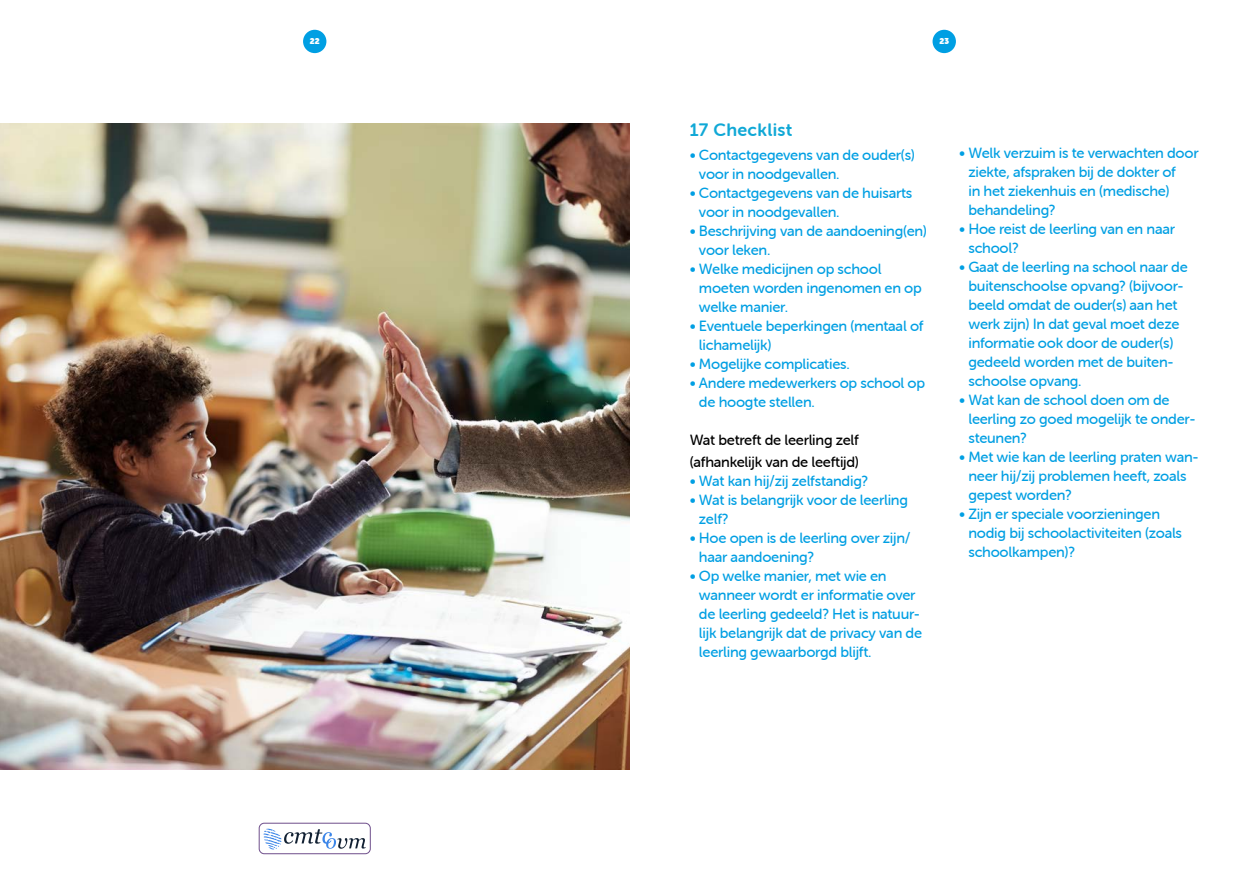
<style>
.page{position:relative;width:1259px;height:893px;background:#fff}
.page>*{position:absolute;margin:0;border:0;box-sizing:border-box;transform-origin:0 0}
.t1{font:18px "Museo Sans Rounded 700";letter-spacing:.02em;color:#10a8d6}
.t2{font:14.85px/19px "Museo Sans Rounded 500";letter-spacing:-.02em;color:#009fe3}
.t3{font:14.85px/21.6px "Museo Sans Rounded 500";letter-spacing:-.02em;color:#000}
.t4{font:8.4px "Museo Sans Rounded";color:#fff}
</style>
<div class="page">
<div style="left:303px;top:30px;width:23px;height:23px;background:#009fe3;border-radius:50%"></div>
<div style="left:932px;top:30px;width:24px;height:23px;background:#009fe3;border-radius:50%"></div>
<img style="left:0;top:123px;width:629px;height:647px">
<div style="left:259px;top:823px;width:111px;height:31px;border:1px solid #6e4e8b;border-radius:5px"></div>
<svg style="left:264px;top:828px;width:102px;height:21px"></svg>
<p class="t4" style="left:310px;top:36px;width:11px">22</p>
<p class="t4" style="left:939px;top:36px;width:11px">23</p>
<p class="t1" style="left:689px;top:120px;width:104px">17 Checklist</p>
<p class="t2" style="left:699px;top:145px;width:217px;text-indent:-9px">• Contactgegevens van de ouder(s) voor in noodgevallen.</p>
<p class="t2" style="left:699px;top:183px;width:215px;text-indent:-9px">• Contactgegevens van de huisarts voor in noodgevallen.</p>
<p class="t2" style="left:699px;top:222px;width:230px;text-indent:-9px">• Beschrijving van de aandoening(en) voor leken.</p>
<p class="t2" style="left:699px;top:260px;width:224px;text-indent:-9px">• Welke medicijnen op school moeten worden ingenomen en op welke manier.</p>
<p class="t2" style="left:699px;top:317px;width:226px;text-indent:-9px">• Eventuele beperkingen (mentaal of lichamelijk)</p>
<p class="t2" style="left:689px;top:355px;width:161px">• Mogelijke complicaties.</p>
<p class="t2" style="left:699px;top:374px;width:228px;text-indent:-9px">• Andere medewerkers op school op de hoogte stellen.</p>
<p class="t3" style="left:689px;top:429px;width:171px">Wat betreft de leerling zelf (afhankelijk van de leeftijd)</p>
<p class="t2" style="left:689px;top:471px;width:180px">• Wat kan hij/zij zelfstandig?</p>
<p class="t2" style="left:699px;top:490px;width:211px;text-indent:-9px">• Wat is belangrijk voor de leerling zelf?</p>
<p class="t2" style="left:699px;top:528px;width:213px;text-indent:-9px">• Hoe open is de leerling over zijn/ haar aandoening?</p>
<p class="t2" style="left:699px;top:566px;width:225px;text-indent:-9px">• Op welke manier, met wie en wanneer wordt er informatie over de leerling gedeeld? Het is natuur&shy;lijk belangrijk dat de privacy van de leerling gewaarborgd blijft.</p>
<p class="t2" style="left:968px;top:143px;width:232px;text-indent:-9px">• Welk verzuim is te verwachten door ziekte, afspraken bij de dokter of<br>in het ziekenhuis en (medische) behandeling?</p>
<p class="t2" style="left:968px;top:219px;width:208px;text-indent:-9px">• Hoe reist de leerling van en naar school?</p>
<p class="t2" style="left:968px;top:257px;width:221px;text-indent:-9px">• Gaat de leerling na school naar de buitenschoolse opvang? (bijvoor&shy;beeld omdat de ouder(s) aan het werk zijn) In dat geval moet deze informatie ook door de ouder(s) gedeeld worden met de buiten&shy;schoolse opvang.</p>
<p class="t2" style="left:968px;top:390px;width:229px;text-indent:-9px">• Wat kan de school doen om de leerling zo goed mogelijk te onder&shy;steunen?</p>
<p class="t2" style="left:968px;top:447px;width:232px;text-indent:-9px">• Met wie kan de leerling praten wan&shy;neer hij/zij problemen heeft, zoals gepest worden?</p>
<p class="t2" style="left:968px;top:504px;width:215px;text-indent:-9px">• Zijn er speciale voorzieningen nodig bij schoolactiviteiten (zoals schoolkampen)?</p>
</div>
